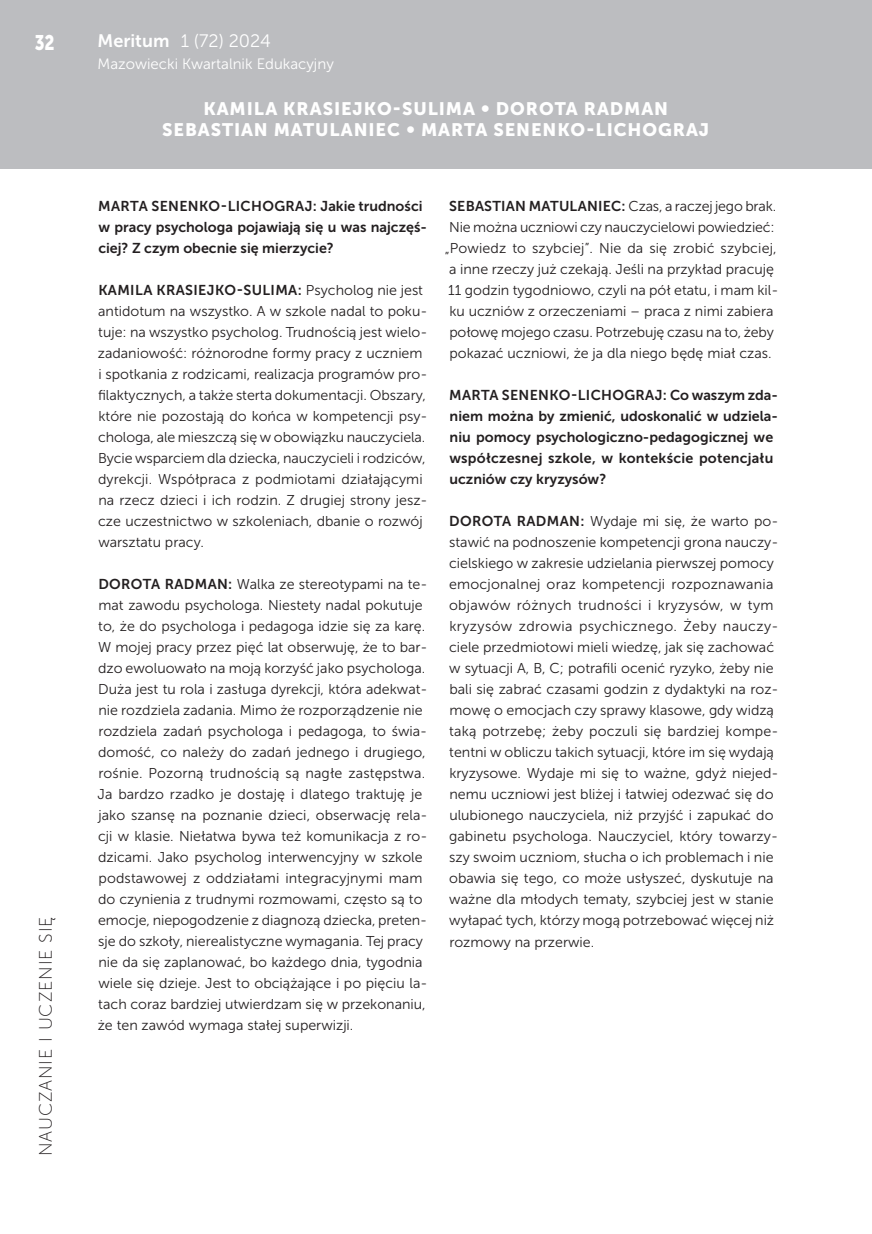
<style>
.page{position:relative;width:872px;height:1234px;background:#fff}
.page>*{position:absolute;margin:0;border:0;box-sizing:border-box;transform-origin:0 0}
.t1{font:21px "Museo Sans 900";color:#fff;scale:.8 1}
.t2{font:18px/21px "Museo Sans 900";letter-spacing:.05em;color:#fff;text-align:center}
.t3{font:18px "Museo Sans 100";letter-spacing:.05em;color:#231f20}
.t4{font:18px "Museo Sans 300";color:#fff}
.t5{font:15px "Museo Sans 300";color:#fff}
.t6{font:14.25px/21px "Museo Sans 300";color:#231f20}
.t7{font:14.25px/21px "Museo Sans 700";color:#231f20}
.t8{font:14.25px "Museo Sans 700";letter-spacing:.025em;color:#231f20}
.s1{font-family:"Museo Sans 700"}
.s2{font-family:"Museo Sans 300"}
</style>
<div class="page">
<div style="left:0;top:0;width:872px;height:169px;background:#bcbdc0"></div>
<h1 class="t1" style="left:35px;top:30px;width:26px">32</h1>
<p class="t4" style="left:98px;top:31px;width:175px"><span class="s1">Meritum</span> 1 (72) 2024</p>
<p class="t5" style="left:98px;top:56px;width:238px">Mazowiecki Kwartalnik Edukacyjny</p>
<p class="t2" style="left:162px;top:98px;width:548px">KAMILA KRASIEJKO-SULIMA • DOROTA RADMAN<br>SEBASTIAN MATULANIEC • MARTA SENENKO-LICHOGRAJ</p>
<p class="t3" style="left:36px;top:1156px;width:241px;rotate:-90deg">NAUCZANIE I UCZENIE SIĘ</p>
<p class="t7" style="left:98px;top:195px;width:330px">MARTA SENENKO-LICHOGRAJ: Jakie trudności w pracy psychologa pojawiają się u was najczęś&shy;ciej? Z czym obecnie się mierzycie?</p>
<p class="t8" style="left:98px;top:282px;width:326px">KAMILA KRASIEJKO-SULIMA: <span class="s2">Psycholog nie jest</span></p>
<p class="t6" style="left:98px;top:300px;width:331px">antidotum na wszystko. A w szkole nadal to poku&shy;tuje: na wszystko psycholog. Trudnością jest wielo&shy;zadaniowość: różnorodne formy pracy z uczniem i spotkania z rodzicami, realizacja programów pro&shy;filaktycznych, a także sterta dokumentacji. Obszary, które nie pozostają do końca w kompetencji psy&shy;chologa, ale mieszczą się w obowiązku nauczyciela.<br>Bycie wsparciem dla dziecka, nauczycieli i rodziców, dyrekcji. Współpraca z podmiotami działającymi na rzecz dzieci i ich rodzin. Z drugiej strony jesz&shy;cze uczestnictwo w szkoleniach, dbanie o rozwój warsztatu pracy.</p>
<p class="t6" style="left:97px;top:573px;width:331px"><span class="s1">DOROTA RADMAN:</span> Walka ze stereotypami na te&shy;mat zawodu psychologa. Niestety nadal pokutuje to, że do psychologa i pedagoga idzie się za karę.<br>W mojej pracy przez pięć lat obserwuję, że to bar&shy;dzo ewoluowało na moją korzyść jako psychologa.<br>Duża jest tu rola i zasługa dyrekcji, która adekwat&shy;nie rozdziela zadania. Mimo że rozporządzenie nie rozdziela zadań psychologa i pedagoga, to świa&shy;domość, co należy do zadań jednego i drugiego, rośnie. Pozorną trudnością są nagłe zastępstwa.<br>Ja bardzo rzadko je dostaję i dlatego traktuję je jako szansę na poznanie dzieci, obserwację rela&shy;cji w klasie. Niełatwa bywa też komunikacja z ro&shy;dzicami. Jako psycholog interwencyjny w szkole podstawowej z oddziałami integracyjnymi mam do czynienia z trudnymi rozmowami, często są to emocje, niepogodzenie z diagnozą dziecka, preten&shy;sje do szkoły, nierealistyczne wymagania. Tej pracy nie da się zaplanować, bo każdego dnia, tygodnia wiele się dzieje. Jest to obciążające i po pięciu la&shy;tach coraz bardziej utwierdzam się w przekonaniu, że ten zawód wymaga stałej superwizji.</p>
<p class="t6" style="left:445px;top:195px;width:335px;text-align:center"><span class="s1">SEBASTIAN MATULANIEC:</span> Czas, a raczej jego brak.<br>Nie można uczniowi czy nauczycielowi powiedzieć: „Powiedz to szybciej”. Nie da się zrobić szybciej, a inne rzeczy już czekają. Jeśli na przykład pracuję 11 godzin tygodniowo, czyli na pół etatu, i mam kil&shy;ku uczniów z orzeczeniami – praca z nimi zabiera połowę mojego czasu. Potrzebuję czasu na to, żeby pokazać uczniowi, że ja dla niego będę miał czas.</p>
<p class="t7" style="left:449px;top:384px;width:330px">MARTA SENENKO-LICHOGRAJ: Co waszym zda&shy;niem można by zmienić, udoskonalić w udziela&shy;niu pomocy psychologiczno-pedagogicznej we współczesnej szkole, w kontekście potencjału uczniów czy kryzysów?</p>
<p class="t6" style="left:449px;top:510px;width:331px"><span class="s1">DOROTA RADMAN:</span> Wydaje mi się, że warto po&shy;stawić na podnoszenie kompetencji grona nauczy&shy;cielskiego w zakresie udzielania pierwszej pomocy emocjonalnej oraz kompetencji rozpoznawania objawów różnych trudności i kryzysów, w tym kryzysów zdrowia psychicznego. Żeby nauczy&shy;ciele przedmiotowi mieli wiedzę, jak się zachować w sytuacji A, B, C; potrafili ocenić ryzyko, żeby nie bali się zabrać czasami godzin z dydaktyki na roz&shy;mowę o emocjach czy sprawy klasowe, gdy widzą taką potrzebę; żeby poczuli się bardziej kompe&shy;tentni w obliczu takich sytuacji, które im się wydają kryzysowe. Wydaje mi się to ważne, gdyż niejed&shy;nemu uczniowi jest bliżej i łatwiej odezwać się do ulubionego nauczyciela, niż przyjść i zapukać do gabinetu psychologa. Nauczyciel, który towarzy&shy;szy swoim uczniom, słucha o ich problemach i nie obawia się tego, co może usłyszeć, dyskutuje na ważne dla młodych tematy, szybciej jest w stanie wyłapać tych, którzy mogą potrzebować więcej niż rozmowy na przerwie.</p>
</div>
